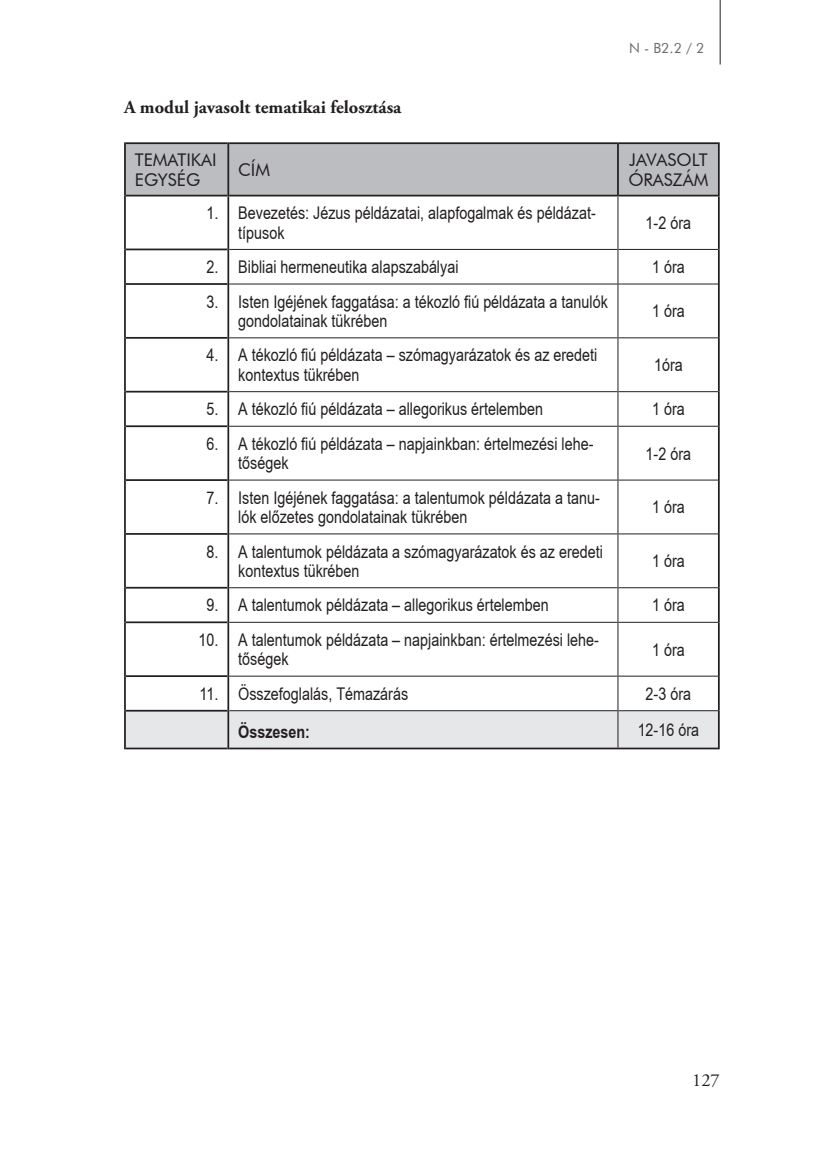
<style>
.page{position:relative;width:819px;height:1171px;background:#fff}
.page>*{position:absolute;margin:0;border:0;box-sizing:border-box;transform-origin:0 0}
.t1{font:700 18.38px "Adobe Garamond Pro";color:#231f20}
.t2{font:18.38px "Adobe Garamond Pro";color:#231f20}
.t3{font:17.5px/19.2px "Arial Narrow Hu Normal";color:#231f20}
.t4{font:17.5px/19.2px "Futura Book Hu";color:#231f20}
.t5{font:700 17.5px "Arial Narrow Hu";color:#231f20}
.t6{font:14px "Futura Book Hu";color:#6c6d70}
</style>
<div class="page">
<hr style="left:719px;top:0;width:1px;height:64px;background:#231f20">
<div style="left:126px;top:144px;width:592px;height:51px;background:#bcbdc0"></div>
<svg style="left:229px;top:196px;width:489px;height:514px"></svg>
<div style="left:126px;top:711px;width:592px;height:36px;background:#e6e7e9"></div>
<hr style="left:227px;top:142px;width:2px;height:54px;background:#231f20">
<hr style="left:617px;top:142px;width:1px;height:54px;background:#231f20">
<hr style="left:126px;top:195px;width:101px;height:1px;background:#231f20">
<hr style="left:229px;top:195px;width:388px;height:1px;background:#231f20">
<hr style="left:618px;top:195px;width:100px;height:1px;background:#231f20">
<hr style="left:126px;top:249px;width:101px;height:1px;background:#231f20">
<hr style="left:126px;top:283px;width:101px;height:2px;background:#231f20">
<hr style="left:126px;top:337px;width:101px;height:2px;background:#231f20">
<hr style="left:126px;top:391px;width:101px;height:1px;background:#231f20">
<hr style="left:126px;top:425px;width:101px;height:2px;background:#231f20">
<hr style="left:126px;top:479px;width:101px;height:2px;background:#231f20">
<hr style="left:126px;top:533px;width:101px;height:2px;background:#231f20">
<hr style="left:126px;top:587px;width:101px;height:1px;background:#231f20">
<hr style="left:126px;top:621px;width:101px;height:2px;background:#231f20">
<hr style="left:126px;top:675px;width:101px;height:2px;background:#231f20">
<hr style="left:126px;top:710px;width:101px;height:1px;background:#231f20">
<hr style="left:227px;top:196px;width:2px;height:53px;background:#231f20">
<hr style="left:227px;top:249px;width:2px;height:35px;background:#231f20">
<hr style="left:227px;top:284px;width:2px;height:54px;background:#231f20">
<hr style="left:227px;top:338px;width:2px;height:54px;background:#231f20">
<hr style="left:227px;top:392px;width:2px;height:34px;background:#231f20">
<hr style="left:227px;top:426px;width:2px;height:54px;background:#231f20">
<hr style="left:227px;top:480px;width:2px;height:54px;background:#231f20">
<hr style="left:227px;top:534px;width:2px;height:54px;background:#231f20">
<hr style="left:227px;top:588px;width:2px;height:34px;background:#231f20">
<hr style="left:227px;top:622px;width:2px;height:54px;background:#231f20">
<hr style="left:227px;top:676px;width:2px;height:35px;background:#231f20">
<hr style="left:227px;top:711px;width:2px;height:38px;background:#231f20">
<hr style="left:617px;top:196px;width:1px;height:53px;background:#231f20">
<hr style="left:229px;top:249px;width:388px;height:1px;background:#231f20">
<hr style="left:618px;top:249px;width:100px;height:1px;background:#231f20">
<hr style="left:617px;top:249px;width:1px;height:35px;background:#231f20">
<hr style="left:229px;top:284px;width:388px;height:1px;background:#231f20">
<hr style="left:618px;top:284px;width:100px;height:1px;background:#231f20">
<hr style="left:617px;top:284px;width:1px;height:54px;background:#231f20">
<hr style="left:229px;top:337px;width:388px;height:1px;background:#231f20">
<hr style="left:618px;top:337px;width:100px;height:1px;background:#231f20">
<hr style="left:617px;top:338px;width:1px;height:54px;background:#231f20">
<hr style="left:229px;top:391px;width:388px;height:1px;background:#231f20">
<hr style="left:618px;top:391px;width:100px;height:1px;background:#231f20">
<hr style="left:617px;top:392px;width:1px;height:34px;background:#231f20">
<hr style="left:229px;top:426px;width:388px;height:1px;background:#231f20">
<hr style="left:618px;top:426px;width:100px;height:1px;background:#231f20">
<hr style="left:617px;top:426px;width:1px;height:54px;background:#231f20">
<hr style="left:229px;top:480px;width:388px;height:1px;background:#231f20">
<hr style="left:618px;top:480px;width:100px;height:1px;background:#231f20">
<hr style="left:617px;top:480px;width:1px;height:54px;background:#231f20">
<hr style="left:229px;top:533px;width:388px;height:1px;background:#231f20">
<hr style="left:618px;top:533px;width:100px;height:1px;background:#231f20">
<hr style="left:617px;top:534px;width:1px;height:54px;background:#231f20">
<hr style="left:229px;top:587px;width:388px;height:1px;background:#231f20">
<hr style="left:618px;top:587px;width:100px;height:1px;background:#231f20">
<hr style="left:617px;top:588px;width:1px;height:34px;background:#231f20">
<hr style="left:229px;top:622px;width:388px;height:1px;background:#231f20">
<hr style="left:618px;top:622px;width:100px;height:1px;background:#231f20">
<hr style="left:617px;top:622px;width:1px;height:54px;background:#231f20">
<hr style="left:229px;top:676px;width:388px;height:1px;background:#231f20">
<hr style="left:618px;top:676px;width:100px;height:1px;background:#231f20">
<hr style="left:617px;top:676px;width:1px;height:35px;background:#231f20">
<hr style="left:229px;top:710px;width:388px;height:1px;background:#231f20">
<hr style="left:618px;top:710px;width:100px;height:1px;background:#231f20">
<hr style="left:617px;top:711px;width:1px;height:36px;background:#231f20">
<hr style="left:126px;top:142px;width:101px;height:2px;background:#231f20">
<hr style="left:124px;top:142px;width:2px;height:54px;background:#231f20">
<hr style="left:229px;top:142px;width:388px;height:2px;background:#231f20">
<hr style="left:618px;top:142px;width:100px;height:2px;background:#231f20">
<hr style="left:718px;top:142px;width:1px;height:54px;background:#231f20">
<hr style="left:124px;top:196px;width:2px;height:53px;background:#231f20">
<hr style="left:124px;top:249px;width:2px;height:35px;background:#231f20">
<hr style="left:124px;top:284px;width:2px;height:54px;background:#231f20">
<hr style="left:124px;top:338px;width:2px;height:54px;background:#231f20">
<hr style="left:124px;top:392px;width:2px;height:34px;background:#231f20">
<hr style="left:124px;top:426px;width:2px;height:54px;background:#231f20">
<hr style="left:124px;top:480px;width:2px;height:54px;background:#231f20">
<hr style="left:124px;top:534px;width:2px;height:54px;background:#231f20">
<hr style="left:124px;top:588px;width:2px;height:34px;background:#231f20">
<hr style="left:124px;top:622px;width:2px;height:54px;background:#231f20">
<hr style="left:124px;top:676px;width:2px;height:35px;background:#231f20">
<hr style="left:124px;top:711px;width:2px;height:38px;background:#231f20">
<hr style="left:126px;top:747px;width:101px;height:2px;background:#231f20">
<hr style="left:718px;top:196px;width:1px;height:53px;background:#231f20">
<hr style="left:718px;top:249px;width:1px;height:35px;background:#231f20">
<hr style="left:718px;top:284px;width:1px;height:54px;background:#231f20">
<hr style="left:718px;top:338px;width:1px;height:54px;background:#231f20">
<hr style="left:718px;top:392px;width:1px;height:34px;background:#231f20">
<hr style="left:718px;top:426px;width:1px;height:54px;background:#231f20">
<hr style="left:718px;top:480px;width:1px;height:54px;background:#231f20">
<hr style="left:718px;top:534px;width:1px;height:54px;background:#231f20">
<hr style="left:718px;top:588px;width:1px;height:34px;background:#231f20">
<hr style="left:718px;top:622px;width:1px;height:54px;background:#231f20">
<hr style="left:718px;top:676px;width:1px;height:35px;background:#231f20">
<hr style="left:718px;top:711px;width:1px;height:38px;background:#231f20">
<hr style="left:229px;top:747px;width:389px;height:2px;background:#231f20">
<hr style="left:618px;top:747px;width:100px;height:2px;background:#231f20">
<p class="t6" style="left:629px;top:39px;width:77px">N - B2.2 / 2</p>
<p class="t1" style="left:124px;top:96px;width:279px">A modul javasolt tematikai felosztása</p>
<p class="t4" style="left:135px;top:150px;width:83px">TEMATIKAI<br>EGYSÉG</p>
<p class="t4" style="left:238px;top:160px;width:33px">CÍM</p>
<p class="t4" style="left:628px;top:150px;width:82px">JAVASOLT<br>ÓRASZÁM</p>
<p class="t3" style="left:238px;top:203px;width:359px;text-indent:-32px">1. Bevezetés: Jézus példázatai, alapfogalmak és példázat&shy;típusok</p>
<p class="t3" style="left:645px;top:212px;width:47px">1-2 óra</p>
<p class="t3" style="left:206px;top:257px;width:253px">2. Bibliai hermeneutika alapszabályai</p>
<p class="t3" style="left:652px;top:257px;width:34px">1 óra</p>
<p class="t3" style="left:238px;top:291px;width:371px;text-indent:-32px">3. Isten Igéjének faggatása: a tékozló fiú példázata a tanulók gondolatainak tükrében</p>
<p class="t3" style="left:652px;top:301px;width:34px">1 óra</p>
<p class="t3" style="left:238px;top:345px;width:360px;text-indent:-32px">4. A tékozló fiú példázata – szómagyarázatok és az eredeti kontextus tükrében</p>
<p class="t3" style="left:654px;top:355px;width:30px">1óra</p>
<p class="t3" style="left:206px;top:399px;width:338px">5. A tékozló fiú példázata – allegorikus értelemben</p>
<p class="t3" style="left:652px;top:399px;width:34px">1 óra</p>
<p class="t3" style="left:238px;top:433px;width:357px;text-indent:-32px">6. A tékozló fiú példázata – napjainkban: értelmezési lehe&shy;tőségek</p>
<p class="t3" style="left:645px;top:443px;width:47px">1-2 óra</p>
<p class="t3" style="left:238px;top:487px;width:363px;text-indent:-32px">7. Isten Igéjének faggatása: a talentumok példázata a tanu&shy;lók előzetes gondolatainak tükrében</p>
<p class="t3" style="left:652px;top:497px;width:34px">1 óra</p>
<p class="t3" style="left:238px;top:541px;width:366px;text-indent:-32px">8. A talentumok példázata a szómagyarázatok és az eredeti kontextus tükrében</p>
<p class="t3" style="left:652px;top:551px;width:34px">1 óra</p>
<p class="t3" style="left:206px;top:595px;width:344px">9. A talentumok példázata – allegorikus értelemben</p>
<p class="t3" style="left:652px;top:595px;width:34px">1 óra</p>
<p class="t3" style="left:238px;top:629px;width:362px;text-indent:-40px">10. A talentumok példázata – napjainkban: értelmezési lehe&shy;tőségek</p>
<p class="t3" style="left:652px;top:639px;width:34px">1 óra</p>
<p class="t3" style="left:199px;top:683px;width:210px">11. Összefoglalás, Témazárás</p>
<p class="t3" style="left:645px;top:683px;width:47px">2-3 óra</p>
<p class="t5" style="left:238px;top:718px;width:73px">Összesen:</p>
<p class="t3" style="left:637px;top:719px;width:63px">12-16 óra</p>
<p class="t2" style="left:692px;top:1069px;width:29px">127</p>
</div>
